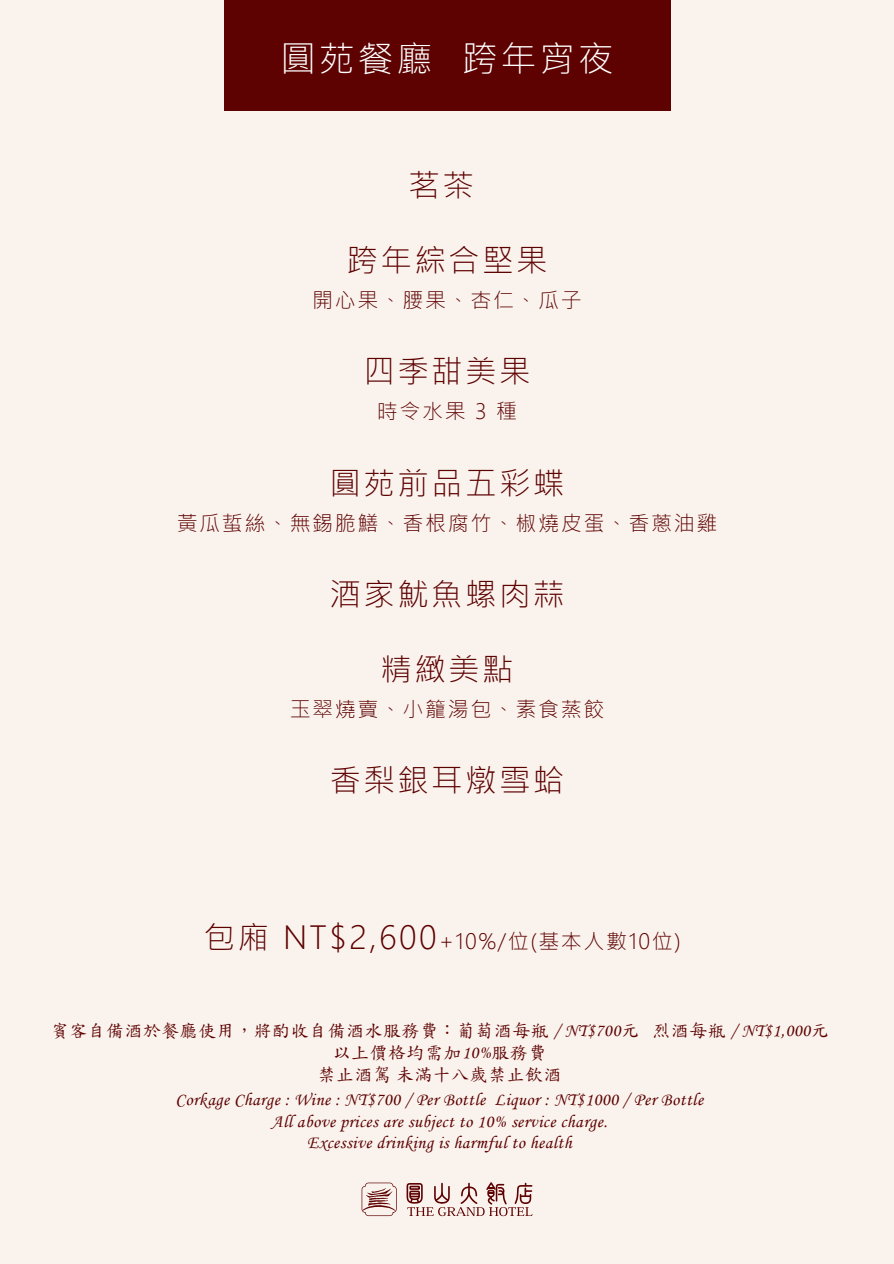
<style>
.page{position:relative;width:894px;height:1264px;background:#fff}
.page>*{position:absolute;margin:0;border:0;box-sizing:border-box;transform-origin:0 0}
.t1{font:300 36px "Microsoft Jheng Hei";letter-spacing:.075em;color:#fff}
.t2{font:300 31.5px "Microsoft Jheng Hei";letter-spacing:.075em;color:#5d0101}
.t3{font:300 21px "Microsoft Jheng Hei";letter-spacing:.075em;color:#5d0101}
.t4{font:18px/21.6px "Monotype Corsiva";letter-spacing:.025em;color:#5d0101;text-align:center}
.t5{font:18px/21.6px "DF Kai Shu SB Estd BF";letter-spacing:.025em;color:#5d0101;text-align:center}
.s1{font-size:31.5px}
.s2{font-family:"Monotype Corsiva"}
</style>
<div class="page">
<div style="left:0;top:0;width:893px;height:1263px;background:#faf3ed"></div>
<div style="left:223px;top:0;width:447px;height:110px;background:#5d0101"></div>
<svg style="left:406px;top:1182px;width:126px;height:34px"></svg>
<svg style="left:361px;top:1182px;width:35px;height:33px"></svg>
<h1 class="t1" style="left:280px;top:36px;width:335px">圓苑餐廳 跨年宵夜</h1>
<h2 class="t2" style="left:408px;top:166px;width:67px">茗茶</h2>
<h2 class="t2" style="left:346px;top:241px;width:202px">跨年綜合堅果</h2>
<p class="t3" style="left:312px;top:287px;width:271px">開心果、腰果、杏仁、瓜子</p>
<h2 class="t2" style="left:363px;top:352px;width:168px">四季甜美果</h2>
<p class="t3" style="left:377px;top:398px;width:142px">時令水果 3 種</p>
<h2 class="t2" style="left:329px;top:463px;width:236px">圓苑前品五彩蝶</h2>
<p class="t3" style="left:177px;top:509px;width:542px">黃瓜蜇絲、無錫脆鱔、香根腐竹、椒燒皮蛋、香蔥油雞</p>
<h2 class="t2" style="left:329px;top:574px;width:236px">酒家魷魚螺肉蒜</h2>
<h2 class="t2" style="left:380px;top:649px;width:135px">精緻美點</h2>
<p class="t3" style="left:289px;top:695px;width:316px">玉翠燒賣、小籠湯包、素食蒸餃</p>
<h2 class="t2" style="left:329px;top:760px;width:236px">香梨銀耳燉雪蛤</h2>
<p class="t3" style="left:203px;top:928px;width:478px"><span class="s1">包廂 NT$2,600</span>+10%/位(基本人數10位)</p>
<p class="t5" style="left:51px;top:1020px;width:779px">賓客自備酒於餐廳使用，將酌收自備酒水服務費：葡萄酒每瓶 <span class="s2">/ NT$700</span>元 烈酒每瓶 <span class="s2">/ NT$1,000</span>元以上價格均需加<span class="s2">10%</span>服務費<br>禁止酒駕未滿十八歲禁止飲酒</p>
<p class="t4" style="left:175px;top:1088px;width:529px">Corkage Charge : Wine : NT$700 / Per Bottle Liquor : NT$1000 / Per Bottle<br>All above prices are subject to 10% service charge.<br>Excessive drinking is harmful to health</p>
</div>
